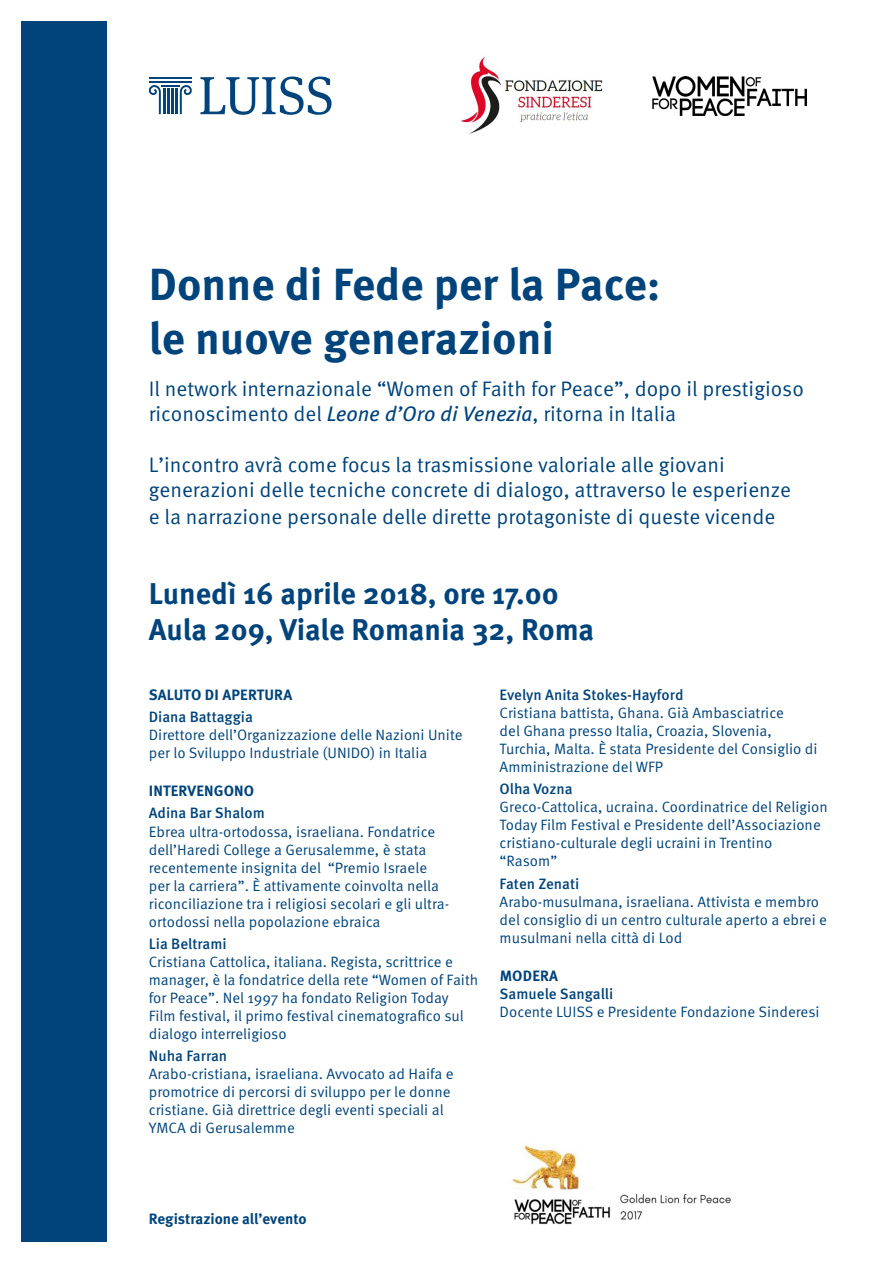
<style>
.page{position:relative;width:893px;height:1263px;background:#fff}
.page>*{position:absolute;margin:0;border:0;box-sizing:border-box;transform-origin:0 0}
.Sottotitolo_20pt{font:700 45px "Meta Pro";color:#00447b}
.Data_e_luogo_20pt{font:700 30px "Meta Pro";color:#00447b}
.Testo_17pt{font:21px/25.2px "Meta Pro";color:#00447b}
.Testo_Bold_10pt{font:15px/18px "Meta Pro";color:#00447b}
.Titoletto_10pt{font:15px/18px "Meta Pro";color:#00447b}
.SPEAKERS{font:500 15px "Meta Pro";color:#00447b}
.Titoletto_10pt-2{font:700 15px "Meta Pro";letter-spacing:.01em;color:#00447b}
.SPEAKERS-2{font:700 15px "Meta Pro";letter-spacing:-.005em;color:#00447b}
.Testo_Bold_10pt-2{font:500 15px "Meta Pro";color:#00447b}
.Titoletto_10pt-3{font:500 15px "Meta Pro";color:#00447b}
.s1{font-style:italic}
</style>
<div class="page">
<div style="left:21px;top:21px;width:85px;height:1221px;background:#00447b"></div>
<svg style="left:200px;top:77px;width:131px;height:38px"></svg>
<hr style="left:149px;top:77px;width:43px;height:2px;background:#00447b">
<hr style="left:149px;top:81px;width:43px;height:2px;background:#00447b">
<svg style="left:149px;top:85px;width:43px;height:29px"></svg>
<img style="left:461px;top:57px;width:142px;height:77px">
<img style="left:652px;top:76px;width:155px;height:39px">
<img style="left:512px;top:1145px;width:219px;height:80px">
<p class="Sottotitolo_20pt" style="left:149px;top:256px;width:513px">Donne di Fede per la Pace:</p>
<p class="Sottotitolo_20pt" style="left:149px;top:310px;width:407px">le nuove generazioni</p>
<p class="Testo_17pt" style="left:149px;top:377px;width:656px">Il network internazionale “Women of Faith for Peace”, dopo il prestigioso riconoscimento del <span class="s1">Leone d’Oro di Venezia</span>, ritorna in Italia</p>
<p class="Testo_17pt" style="left:149px;top:452px;width:644px">L’incontro avrà come focus la trasmissione valoriale alle giovani generazioni delle tecniche concrete di dialogo, attraverso le esperienze</p>
<p class="Testo_17pt" style="left:149px;top:504px;width:628px">e la narrazione personale delle dirette protagoniste di queste vicende</p>
<p class="Data_e_luogo_20pt" style="left:149px;top:574px;width:411px">Lunedì 16 aprile 2018, ore 17.00</p>
<p class="Data_e_luogo_20pt" style="left:149px;top:610px;width:447px">Aula 209, Viale Romania 32, Roma</p>
<p class="Titoletto_10pt-2" style="left:149px;top:685px;width:145px">SALUTO DI APERTURA</p>
<p class="SPEAKERS" style="left:149px;top:708px;width:106px">Diana Battaggia</p>
<p class="Testo_Bold_10pt" style="left:149px;top:727px;width:315px">Direttore dell’Organizzazione delle Nazioni Unite per lo Sviluppo Industriale (UNIDO) in Italia</p>
<p class="Titoletto_10pt-2" style="left:149px;top:781px;width:107px">INTERVENGONO</p>
<p class="Titoletto_10pt-3" style="left:149px;top:804px;width:117px">Adina Bar Shalom</p>
<p class="Titoletto_10pt" style="left:149px;top:823px;width:302px">Ebrea ultra-ortodossa, israeliana. Fondatrice dell’Haredi College a Gerusalemme, è stata recentemente insignita del “Premio Israele per la carriera”. È attivamente coinvolta nella riconciliazione tra i religiosi secolari e gli ultra&shy;ortodossi nella popolazione ebraica</p>
<p class="SPEAKERS" style="left:149px;top:934px;width:79px">Lia Beltrami</p>
<p class="Testo_Bold_10pt" style="left:149px;top:953px;width:331px">Cristiana Cattolica, italiana. Regista, scrittrice e manager, è la fondatrice della rete “Women of Faith for Peace”. Nel 1997 ha fondato Religion Today Film festival, il primo festival cinematografico sul dialogo interreligioso</p>
<p class="SPEAKERS" style="left:149px;top:1046px;width:80px">Nuha Farran</p>
<p class="Testo_Bold_10pt" style="left:149px;top:1065px;width:306px">Arabo-cristiana, israeliana. Avvocato ad Haifa e promotrice di percorsi di sviluppo per le donne cristiane. Già direttrice degli eventi speciali al YMCA di Gerusalemme</p>
<p class="SPEAKERS" style="left:500px;top:685px;width:185px">Evelyn Anita Stokes-Hayford</p>
<p class="Testo_Bold_10pt" style="left:500px;top:704px;width:319px">Cristiana battista, Ghana. Già Ambasciatrice<br>del Ghana presso Italia, Croazia, Slovenia, Turchia, Malta. È stata Presidente del Consiglio di Amministrazione del WFP</p>
<p class="SPEAKERS" style="left:500px;top:780px;width:74px">Olha Vozna</p>
<p class="Testo_Bold_10pt" style="left:500px;top:799px;width:330px">Greco-Cattolica, ucraina. Coordinatrice del Religion Today Film Festival e Presidente dell’Associazione cristiano-culturale degli ucraini in Trentino “Rasom”</p>
<p class="SPEAKERS" style="left:500px;top:874px;width:81px">Faten Zenati</p>
<p class="Testo_Bold_10pt" style="left:500px;top:893px;width:329px">Arabo-musulmana, israeliana. Attivista e membro del consiglio di un centro culturale aperto a ebrei e musulmani nella città di Lod</p>
<p class="Titoletto_10pt-2" style="left:500px;top:966px;width:60px">MODERA</p>
<p class="Testo_Bold_10pt-2" style="left:500px;top:984px;width:115px">Samuele Sangalli</p>
<p class="Testo_Bold_10pt" style="left:500px;top:1003px;width:321px">Docente LUISS e Presidente Fondazione Sinderesi</p>
<p class="SPEAKERS-2" style="left:149px;top:1209px;width:159px">Registrazione all’evento</p>
</div>
